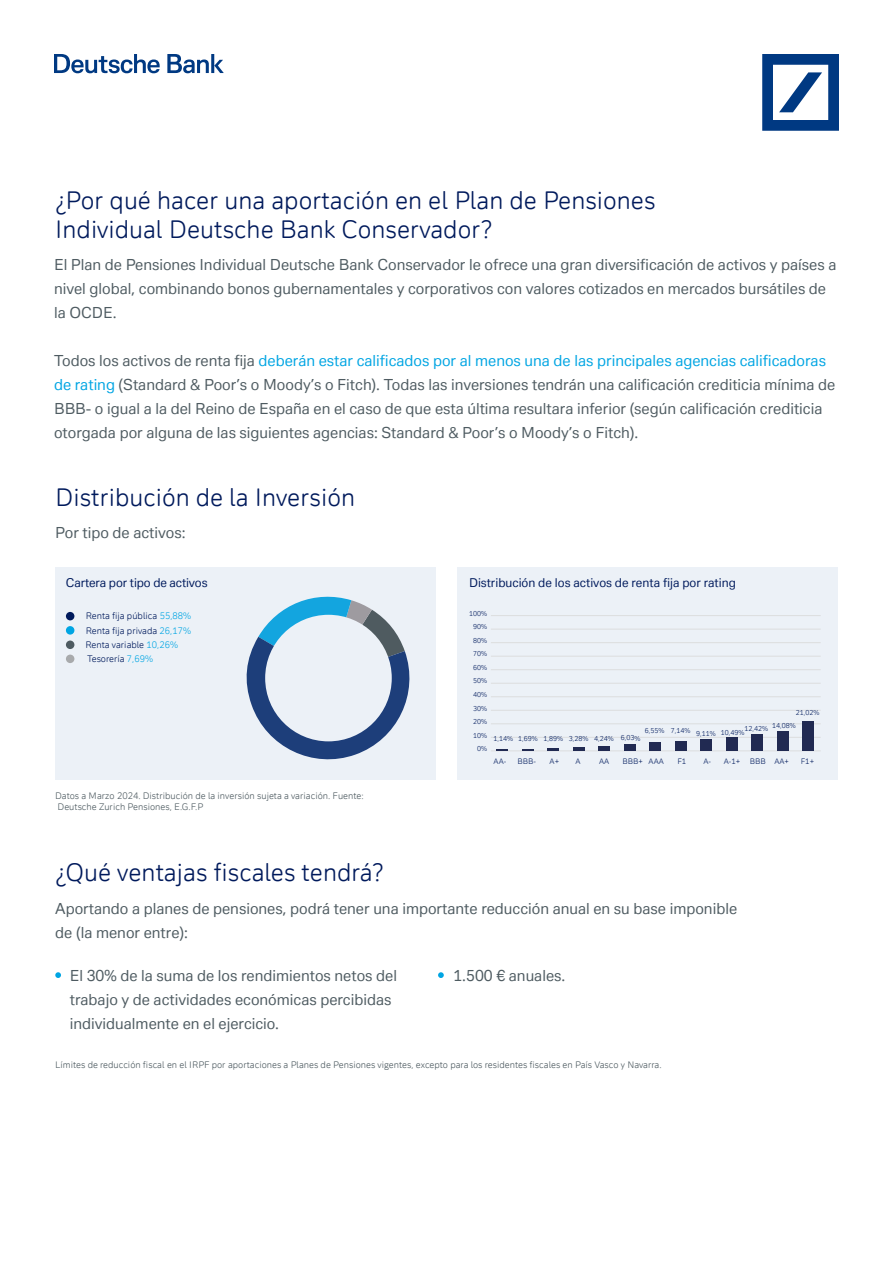
<style>
.page{position:relative;width:893px;height:1263px;background:#fff}
.page>*{position:absolute;margin:0;border:0;box-sizing:border-box;transform-origin:0 0}
.t1{font:24px/28.8px "Deutsche Bank Display";color:#001a5c}
.t2{font:15px/24px "Deutsche Bank Text";color:#4e5b61}
.t3{font:12px "Deutsche Bank Text";color:#001a5c}
.t4{font:9px/10.8px "Deutsche Bank Display";color:#4e5b61}
.t5{font:9px/14.4px "Deutsche Bank Display";color:#001a5c}
.t6{font:7.5px "Deutsche Bank Display";color:#001a5c}
.t7{font:6.75px/13.5px "Deutsche Bank Display";color:#001a5c;text-align:right}
.s1{color:#00a5e3}
</style>
<div class="page">
<svg style="left:762px;top:54px;width:77px;height:77px"></svg>
<svg style="left:54px;top:54px;width:106px;height:19px"></svg>
<svg style="left:167px;top:54px;width:57px;height:19px"></svg>
<div style="left:55px;top:567px;width:381px;height:213px;background:#ecf1f7"></div>
<div style="left:66px;top:612px;width:8px;height:8px;background:#001a5c;border-radius:50%"></div>
<div style="left:66px;top:626px;width:8px;height:9px;background:#00a5e3;border-radius:50%"></div>
<div style="left:66px;top:655px;width:8px;height:8px;background:#a8aaac;border-radius:50%"></div>
<div style="left:66px;top:640px;width:8px;height:9px;background:#4e5b61;border-radius:50%"></div>
<div style="left:457px;top:567px;width:381px;height:213px;background:#ecf1f7"></div>
<hr style="left:491px;top:750px;width:330px;height:1px;background:#dcddde">
<hr style="left:491px;top:737px;width:330px;height:1px;background:#dcddde">
<hr style="left:491px;top:723px;width:330px;height:1px;background:#dcddde">
<hr style="left:491px;top:710px;width:330px;height:1px;background:#dcddde">
<hr style="left:491px;top:696px;width:330px;height:1px;background:#dcddde">
<hr style="left:491px;top:683px;width:330px;height:1px;background:#dcddde">
<hr style="left:491px;top:669px;width:330px;height:1px;background:#dcddde">
<hr style="left:491px;top:656px;width:330px;height:1px;background:#dcddde">
<hr style="left:491px;top:642px;width:330px;height:1px;background:#dcddde">
<hr style="left:491px;top:629px;width:330px;height:1px;background:#dcddde">
<hr style="left:491px;top:615px;width:330px;height:1px;background:#dcddde">
<svg style="left:55px;top:972px;width:6px;height:6px"></svg>
<svg style="left:438px;top:972px;width:6px;height:6px"></svg>
<svg style="left:243px;top:589px;width:177px;height:180px;background:#98b2cb"></svg>
<div style="left:265px;top:615px;width:127px;height:126px;background:#ecf1f7;border-radius:50%"></div>
<div style="left:802px;top:721px;width:12px;height:29px;background:#212a52"></div>
<div style="left:777px;top:731px;width:11px;height:19px;background:#212a52"></div>
<div style="left:751px;top:734px;width:12px;height:16px;background:#212a52"></div>
<div style="left:726px;top:737px;width:11px;height:13px;background:#212a52"></div>
<div style="left:700px;top:739px;width:12px;height:11px;background:#212a52"></div>
<div style="left:675px;top:741px;width:11px;height:9px;background:#212a52"></div>
<div style="left:649px;top:742px;width:12px;height:8px;background:#212a52"></div>
<div style="left:624px;top:744px;width:11px;height:6px;background:#212a52"></div>
<hr style="left:598px;top:746px;width:12px;height:4px;background:#212a52">
<svg style="left:573px;top:747px;width:11px;height:3px"></svg>
<svg style="left:547px;top:748px;width:12px;height:2px"></svg>
<svg style="left:496px;top:749px;width:12px;height:1px"></svg>
<h1 class="t1" style="left:55px;top:185px;width:602px">¿Por qué hacer una aportación en el Plan de Pensiones<br>Individual Deutsche Bank Conservador?</h1>
<p class="t2" style="left:54px;top:252px;width:784px">El Plan de Pensiones Individual Deutsche Bank Conservador le ofrece una gran diversificación de activos y países a nivel global, combinando bonos gubernamentales y corporativos con valores cotizados en mercados bursátiles de la OCDE.</p>
<p class="t2" style="left:54px;top:348px;width:783px">Todos los activos de renta fija <span class="s1">deberán estar calificados por al menos una de las principales agencias calificadoras de rating</span> (Standard &amp; Poor’s o Moody’s o Fitch). Todas las inversiones tendrán una calificación crediticia mínima de BBB- o igual a la del Reino de España en el caso de que esta última resultara inferior (según calificación crediticia otorgada por alguna de las siguientes agencias: Standard &amp; Poor’s o Moody’s o Fitch).</p>
<h1 class="t1" style="left:55px;top:482px;width:301px">Distribución de la Inversión</h1>
<p class="t2" style="left:55px;top:520px;width:132px">Por tipo de activos:</p>
<p class="t3" style="left:66px;top:575px;width:143px">Cartera por tipo de activos</p>
<p class="t5" style="left:86px;top:608px;width:107px">Renta fija pública <span class="s1">55,88%<br></span>Renta fija privada <span class="s1">26,17%<br></span>Renta variable <span class="s1">10,26%<br></span>Tesorería <span class="s1">7,69%</span></p>
<p class="t4" style="left:55px;top:790px;width:310px">Datos a Marzo 2024. Distribución de la inversión sujeta a variación. Fuente:<br>Deutsche Zurich Pensiones, E.G.F.P</p>
<p class="t3" style="left:469px;top:575px;width:268px">Distribución de los activos de renta fija por rating</p>
<p class="t7" style="left:469px;top:606px;width:19px">100%<br>90%<br>80%<br>70%<br>60%<br>50%<br>40%<br>30%<br>20%<br>10%<br>0%</p>
<p class="t7" style="left:796px;top:706px;width:25px">21,02%</p>
<p class="t7" style="left:744px;top:720px;width:53px">12,42% 14,08%</p>
<p class="t7" style="left:645px;top:724px;width:47px">6,55% 7,14%</p>
<p class="t7" style="left:696px;top:725px;width:50px">9,11% 10,49%</p>
<p class="t7" style="left:493px;top:732px;width:149px">1,14% 1,69% 1,89% 3,28% 4,24% 6,03%</p>
<p class="t6" style="left:494px;top:757px;width:14px">AA-</p>
<p class="t6" style="left:518px;top:756px;width:20px">BBB-</p>
<p class="t6" style="left:550px;top:756px;width:11px">A+</p>
<p class="t6" style="left:575px;top:757px;width:7px">A</p>
<p class="t6" style="left:599px;top:757px;width:12px">AA</p>
<p class="t6" style="left:622px;top:756px;width:43px">BBB+ AAA</p>
<p class="t6" style="left:677px;top:756px;width:10px">F1</p>
<p class="t6" style="left:703px;top:756px;width:9px">A-</p>
<p class="t6" style="left:724px;top:757px;width:18px">A-1+</p>
<p class="t6" style="left:750px;top:756px;width:41px">BBB AA+</p>
<p class="t6" style="left:801px;top:757px;width:15px">F1+</p>
<h1 class="t1" style="left:55px;top:858px;width:330px">¿Qué ventajas fiscales tendrá?</h1>
<p class="t2" style="left:55px;top:896px;width:683px">Aportando a planes de pensiones, podrá tener una importante reducción anual en su base imponible de (la menor entre):</p>
<p class="t2" style="left:70px;top:963px;width:329px">El 30% de la suma de los rendimientos netos del trabajo y de actividades económicas percibidas individualmente en el ejercicio.</p>
<p class="t2" style="left:453px;top:963px;width:113px">1.500 € anuales.</p>
<p class="t4" style="left:55px;top:1059px;width:608px">Límites de reducción fiscal en el IRPF por aportaciones a Planes de Pensiones vigentes, excepto para los residentes fiscales en País Vasco y Navarra.</p>
</div>
